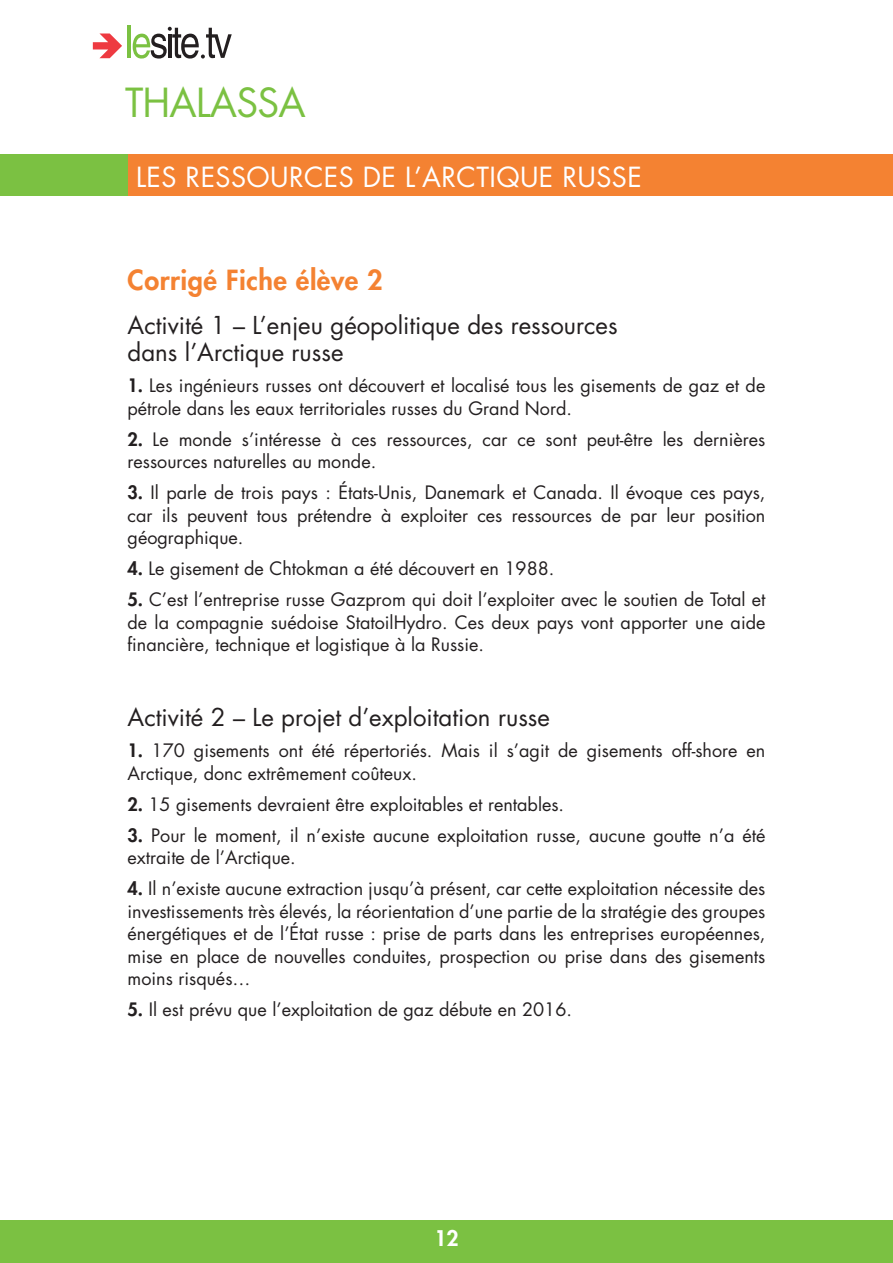
<style>
.page{position:relative;width:893px;height:1263px;background:#fff}
.page>*{position:absolute;margin:0;border:0;box-sizing:border-box;transform-origin:0 0}
.t1{font:39px "Futura Std";letter-spacing:-.02em;color:#7bc142}
.t2{font:27px "Futura Std";letter-spacing:.015em;color:#fff}
.t3{font:800 27px "Futura Std";letter-spacing:.02em;color:#f48232}
.t4{font:24px/27px "Futura Std";color:#231f20}
.t5{font:800 21px "Futura Std";color:#fff}
.t6{font:18px/22.5px "Futura Std";color:#231f20}
.s1{font-weight:800}
</style>
<div class="page">
<div style="left:0;top:1220px;width:893px;height:43px;background:#7bc142"></div>
<div style="left:128px;top:153px;width:765px;height:43px;background:#f48232"></div>
<div style="left:0;top:153px;width:128px;height:43px;background:#7bc142"></div>
<svg style="left:93px;top:33px;width:29px;height:25px"></svg>
<hr style="left:128px;top:26px;width:3px;height:32px;background:#7bc142">
<svg style="left:133px;top:27px;width:99px;height:32px"></svg>
<h1 class="t1" style="left:125px;top:78px;width:177px">Thalassa</h1>
<h2 class="t2" style="left:136px;top:160px;width:507px">Les ressources de l’Arctique russe</h2>
<h2 class="t3" style="left:128px;top:263px;width:257px">Corrigé Fiche élève 2</h2>
<h3 class="t4" style="left:128px;top:312px;width:492px">Activité 1 – L’enjeu géopolitique des ressources dans l’Arctique russe</h3>
<p class="t6" style="left:128px;top:374px;width:639px"><span class="s1">1.</span> Les ingénieurs russes ont découvert et localisé tous les gisements de gaz et de pétrole dans les eaux territoriales russes du Grand Nord.</p>
<p class="t6" style="left:128px;top:428px;width:639px"><span class="s1">2.</span> Le monde s’intéresse à ces ressources, car ce sont peut-être les dernières ressources naturelles au monde.</p>
<p class="t6" style="left:128px;top:481px;width:639px;text-align:justify"><span class="s1">3.</span> Il parle de trois pays : États-Unis, Danemark et Canada. I l évoque ces pays, car ils peuvent tous prétendre à exploiter ces ressources de par leur position géographique.</p>
<p class="t6" style="left:128px;top:557px;width:428px"><span class="s1">4.</span> Le gisement de Chtokman a été découvert en 1988.</p>
<p class="t6" style="left:128px;top:588px;width:639px;text-align:justify"><span class="s1">5.</span> C’est l’entreprise russe Gazprom qui doit l’exploiter avec le soutien de Total et de la compagnie suédoise StatoilHydro. Ces deux pays vont apporter une aide financière, technique et logistique à la Russie.</p>
<h3 class="t4" style="left:128px;top:704px;width:424px">Activité 2 – Le projet d’exploitation russe</h3>
<p class="t6" style="left:128px;top:740px;width:639px"><span class="s1">1.</span> 170 gisements ont été répertoriés. Mais il s’agit de gisements off-shore en<br>Arctique, donc extrêmement coûteux.</p>
<p class="t6" style="left:128px;top:793px;width:438px"><span class="s1">2.</span> 15 gisements devraient être exploitables et rentables.</p>
<p class="t6" style="left:128px;top:824px;width:639px"><span class="s1">3.</span> Pour le moment, il n’existe aucune exploitation russe, aucune goutte n’a été extraite de l’Arctique.</p>
<p class="t6" style="left:128px;top:878px;width:639px;text-align:justify"><span class="s1">4.</span> Il n’existe aucune extraction jusqu’à présent, car cette exploitation nécessite des investissements très élevés, la réorientation d’une partie de la stratégie des groupes énergétiques et de l’État russe : prise de parts dans les entreprises européennes, mise en place de nouvelles conduites, prospection ou prise dans des gisements moins risqués…</p>
<p class="t6" style="left:128px;top:999px;width:446px"><span class="s1">5.</span> I l est prévu que l’exploitation de gaz débute en 2016.</p>
<p class="t5" style="left:434px;top:1225px;width:26px">12</p>
</div>
